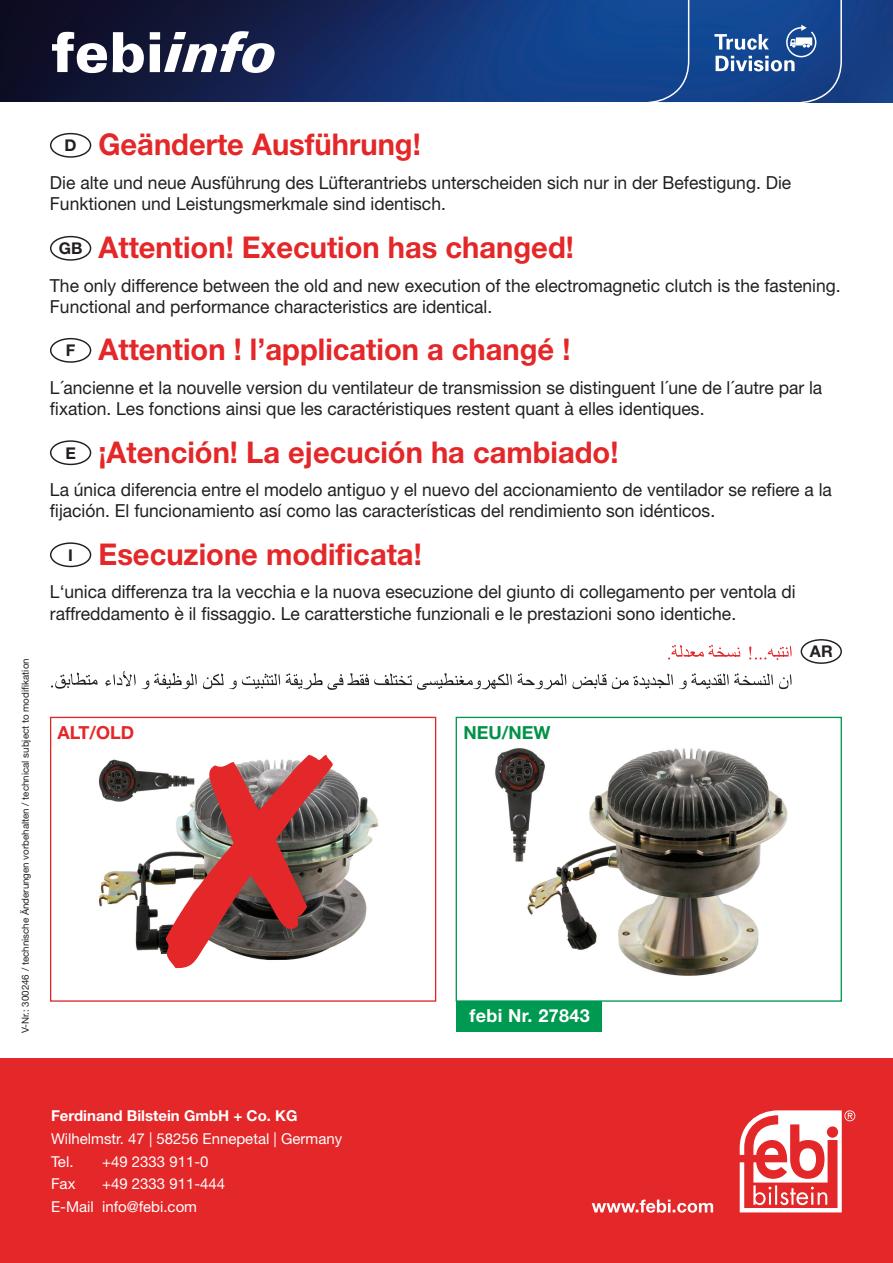
<style>
.page{position:relative;width:893px;height:1263px;background:#fff}
.page>*{position:absolute;margin:0;border:0;box-sizing:border-box;transform-origin:0 0}
.t1{font:700 30px "Helvetica Neue LT Std";color:#e42729}
.t2{font:18px/21px "Helvetica Neue LT Std";color:#231f20}
.t3{font:700 18px "Helvetica Neue LT Std";letter-spacing:.02em;color:#fff}
.t4{font:700 18px "Helvetica Neue LT Std";color:#e42729}
.t5{font:700 18px "Helvetica Neue LT Std";color:#009247}
.t6{font:700 16.2px "Helvetica Neue LT Std";color:#231f20}
.t7{font:15px/23px "Helvetica Neue LT Std";color:#fff}
.t8{font:700 15px "Helvetica Neue LT Std";color:#fff}
.t9{font:9.75px "Helvetica Neue LT Std";color:#231f20}
</style>
<div class="page">
<div style="left:843px;top:0;width:50px;height:102px;background:#163d82"></div>
<svg style="left:690px;top:0;width:153px;height:103px;background:#194890"></svg>
<svg style="left:0;top:0;width:690px;height:103px;background:#153067"></svg>
<div style="left:0;top:1059px;width:893px;height:204px;background:#e42729"></div>
<svg style="left:740px;top:1110px;width:115px;height:102px"></svg>
<svg style="left:592px;top:1199px;width:121px;height:14px"></svg>
<svg style="left:52px;top:31px;width:223px;height:42px"></svg>
<svg style="left:714px;top:25px;width:102px;height:46px"></svg>
<img style="left:495px;top:748px;width:293px;height:228px">
<div style="left:456px;top:717px;width:386px;height:285px;border:1px solid #009951"></div>
<div style="left:50px;top:717px;width:386px;height:285px;border:1px solid #e42729"></div>
<img style="left:98px;top:754px;width:280px;height:215px">
<div style="left:456px;top:1001px;width:145px;height:31px;background:#009951"></div>
<svg style="left:165px;top:755px;width:169px;height:213px"></svg>
<div style="left:50px;top:133px;width:41px;height:25px;border:1px solid #231f20;border-radius:50%"></div>
<div style="left:50px;top:236px;width:41px;height:25px;border:1px solid #231f20;border-radius:50%"></div>
<div style="left:50px;top:338px;width:41px;height:25px;border:1px solid #231f20;border-radius:50%"></div>
<div style="left:50px;top:440px;width:41px;height:25px;border:1px solid #231f20;border-radius:50%"></div>
<div style="left:50px;top:542px;width:41px;height:25px;border:1px solid #231f20;border-radius:50%"></div>
<div style="left:801px;top:639px;width:41px;height:25px;border:1px solid #231f20;border-radius:50%"></div>
<svg style="left:749px;top:645px;width:43px;height:15px"></svg>
<svg style="left:668px;top:645px;width:72px;height:14px"></svg>
<svg style="left:105px;top:671px;width:687px;height:19px"></svg>
<svg style="left:51px;top:672px;width:46px;height:17px"></svg>
<p class="t9" style="left:20px;top:1033px;width:376px;rotate:-90deg">V-Nr.: 300246 / technische Änderungen vorbehalten / technical subject to modifikation</p>
<h1 class="t1" style="left:98px;top:126px;width:324px">Geänderte Ausführung!</h1>
<p class="t2" style="left:50px;top:172px;width:743px">Die alte und neue Ausführung des Lüfterantriebs unterscheiden sich nur in der Befestigung. Die<br>Funktionen und Leistungsmerkmale sind identisch.</p>
<p class="t6" style="left:65px;top:135px;width:14px">D</p>
<h1 class="t1" style="left:98px;top:229px;width:477px">Attention! Execution has changed!</h1>
<p class="t2" style="left:50px;top:275px;width:792px">The only difference between the old and new execution of the electromagnetic clutch is the fastening.<br>Functional and performance characteristics are identical.</p>
<p class="t6" style="left:59px;top:238px;width:25px">GB</p>
<h1 class="t1" style="left:98px;top:331px;width:473px">Attention ! l’application a changé !</h1>
<p class="t2" style="left:50px;top:377px;width:774px">L´ancienne et la nouvelle version du ventilateur de transmission se distinguent l´une de l´autre par la fixation. Les fonctions ainsi que les caractéristiques restent quant à elles identiques.</p>
<p class="t6" style="left:66px;top:340px;width:11px">F</p>
<h1 class="t1" style="left:98px;top:434px;width:521px">¡Atención! La ejecución ha cambiado!</h1>
<p class="t2" style="left:50px;top:479px;width:783px">La única diferencia entre el modelo antiguo y el nuevo del accionamiento de ventilador se refiere a la fijación. El funcionamiento así como las características del rendimiento son idénticos.</p>
<p class="t6" style="left:65px;top:443px;width:12px">E</p>
<h1 class="t1" style="left:98px;top:536px;width:325px">Esecuzione modificata!</h1>
<p class="t2" style="left:50px;top:581px;width:747px">L‘unica differenza tra la vecchia e la nuova esecuzione del giunto di collegamento per ventola di raffreddamento è il fissaggio. Le caratterstiche funzionali e le prestazioni sono identiche.</p>
<p class="t6" style="left:68px;top:545px;width:6px">I</p>
<p class="t6" style="left:810px;top:641px;width:24px">AR</p>
<p class="t4" style="left:57px;top:722px;width:78px">ALT/OLD</p>
<p class="t5" style="left:463px;top:722px;width:89px">NEU/NEW</p>
<p class="t3" style="left:469px;top:1005px;width:122px">febi Nr. 27843</p>
<p class="t8" style="left:51px;top:1106px;width:248px">Ferdinand Bilstein GmbH + Co. KG</p>
<p class="t7" style="left:51px;top:1126px;width:293px">Wilhelmstr. 47 | 58256 Ennepetal | Germany<br>Tel.</p>
<p class="t7" style="left:102px;top:1149px;width:108px">+49 2333 911-0</p>
<p class="t7" style="left:51px;top:1172px;width:26px">Fax</p>
<p class="t7" style="left:51px;top:1172px;width:176px;text-indent:51px">+49 2333 911-444<br>E-Mail info@febi.com</p>
</div>
